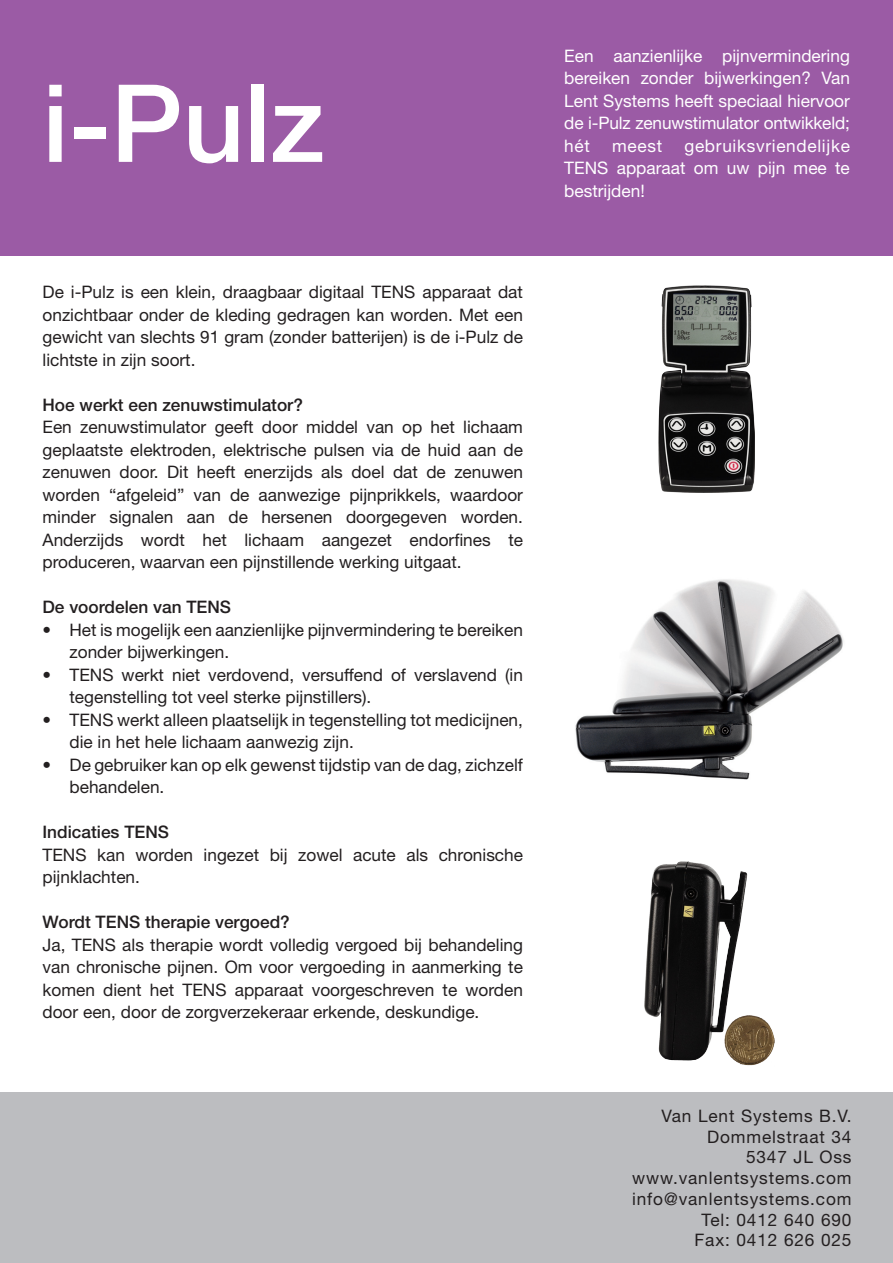
<style>
.page{position:relative;width:893px;height:1263px;background:#fff}
.page>*{position:absolute;margin:0;border:0;box-sizing:border-box;transform-origin:0 0}
.t1{font:500 108px "Helvetica Neue LT Std";color:#fff}
.t2{font:17.25px/22.5px "Helvetica Neue LT Std";color:#231f20}
.t3{font:17.25px/22.5px "Helvetica Neue LT Std";color:#fff;text-align:justify}
.t4{font:17.25px "Helvetica Neue LT Std";letter-spacing:.05em;color:#231f20}
.t5{font:500 17.25px "Helvetica Neue LT Std";color:#231f20}
</style>
<div class="page">
<div style="left:0;top:0;width:893px;height:255px;background:#9b5ba5"></div>
<img style="left:658px;top:286px;width:97px;height:206px">
<img style="left:575px;top:579px;width:269px;height:201px">
<img style="left:644px;top:862px;width:131px;height:204px">
<div style="left:0;top:1093px;width:893px;height:170px;background:#bcbdc0"></div>
<p class="t1" style="left:43px;top:59px;width:284px">i-Pulz</p>
<p class="t2" style="left:43px;top:281px;width:482px;text-align:justify">De i-Pulz is een klein, draagbaar digitaal TENS apparaat dat onzichtbaar onder de kleding gedragen kan worden. Met een gewicht van slechts 91 gram (zonder batterijen) is de i-Pulz de lichtste in zijn soort.</p>
<p class="t5" style="left:43px;top:394px;width:262px">Hoe werkt een zenuwstimulator?</p>
<p class="t2" style="left:43px;top:416px;width:482px;text-align:justify">Een zenuwstimulator geeft door middel van op het lichaam geplaatste elektroden, elektrische pulsen via de huid aan de zenuwen door. Dit heeft enerzijds als doel dat de zenuwen worden “afgeleid” van de aanwezige pijnprikkels, waardoor minder signalen aan de hersenen doorgegeven worden.<br>Anderzijds wordt het lichaam aangezet endorfines te produceren, waarvan een pijnstillende werking uitgaat.</p>
<p class="t5" style="left:43px;top:597px;width:190px">De voordelen van TENS</p>
<p class="t2" style="left:70px;top:618px;width:455px;text-indent:-27px">• Het is mogelijk een aanzienlijke pijnvermindering te bereiken zonder bijwerkingen.</p>
<p class="t2" style="left:70px;top:663px;width:455px;text-indent:-27px">• TENS werkt niet verdovend, versuffend of verslavend (in tegenstelling tot veel sterke pijnstillers).</p>
<p class="t2" style="left:70px;top:708px;width:455px;text-indent:-27px">• TENS werkt alleen plaatselijk in tegenstelling tot medicijnen, die in het hele lichaam aanwezig zijn.</p>
<p class="t2" style="left:70px;top:753px;width:455px;text-indent:-27px">• De gebruiker kan op elk gewenst tijdstip van de dag, zichzelf behandelen.</p>
<p class="t5" style="left:43px;top:822px;width:128px">Indicaties TENS</p>
<p class="t2" style="left:43px;top:843px;width:482px">TENS kan worden ingezet bij zowel acute als chronische pijnklachten.</p>
<p class="t5" style="left:43px;top:912px;width:249px">Wordt TENS therapie vergoed?</p>
<p class="t2" style="left:43px;top:933px;width:482px;text-align:justify">Ja, TENS als therapie wordt volledig vergoed bij behandeling van chronische pijnen. Om voor vergoeding in aanmerking te komen dient het TENS apparaat voorgeschreven te worden door een, door de zorgverzekeraar erkende, deskundige.</p>
<p class="t3" style="left:564px;top:44px;width:287px">Een aanzienlijke pijnvermindering bereiken zonder bijwerkingen? Van Lent Systems heeft speciaal hiervoor de i-Pulz zenuwstimulator ontwikkeld; hét</p>
<p class="t3" style="left:564px;top:134px;width:287px;text-indent:120px">gebruiksvriendelijke TENS apparaat om uw pijn mee te bestrijden!</p>
<p class="t3" style="left:612px;top:134px;width:52px">meest</p>
<p class="t4" style="left:661px;top:1105px;width:192px">Van Lent Systems B.V.</p>
<p class="t4" style="left:707px;top:1126px;width:146px">Dommelstraat 34</p>
<p class="t4" style="left:746px;top:1147px;width:107px">5347 JL Oss</p>
<p class="t4" style="left:632px;top:1168px;width:221px">www.vanlentsystems.com</p>
<p class="t4" style="left:632px;top:1188px;width:221px">info@vanlentsystems.com</p>
<p class="t4" style="left:701px;top:1209px;width:151px">Tel: 0412 640 690</p>
<p class="t4" style="left:694px;top:1230px;width:158px">Fax: 0412 626 025</p>
</div>
